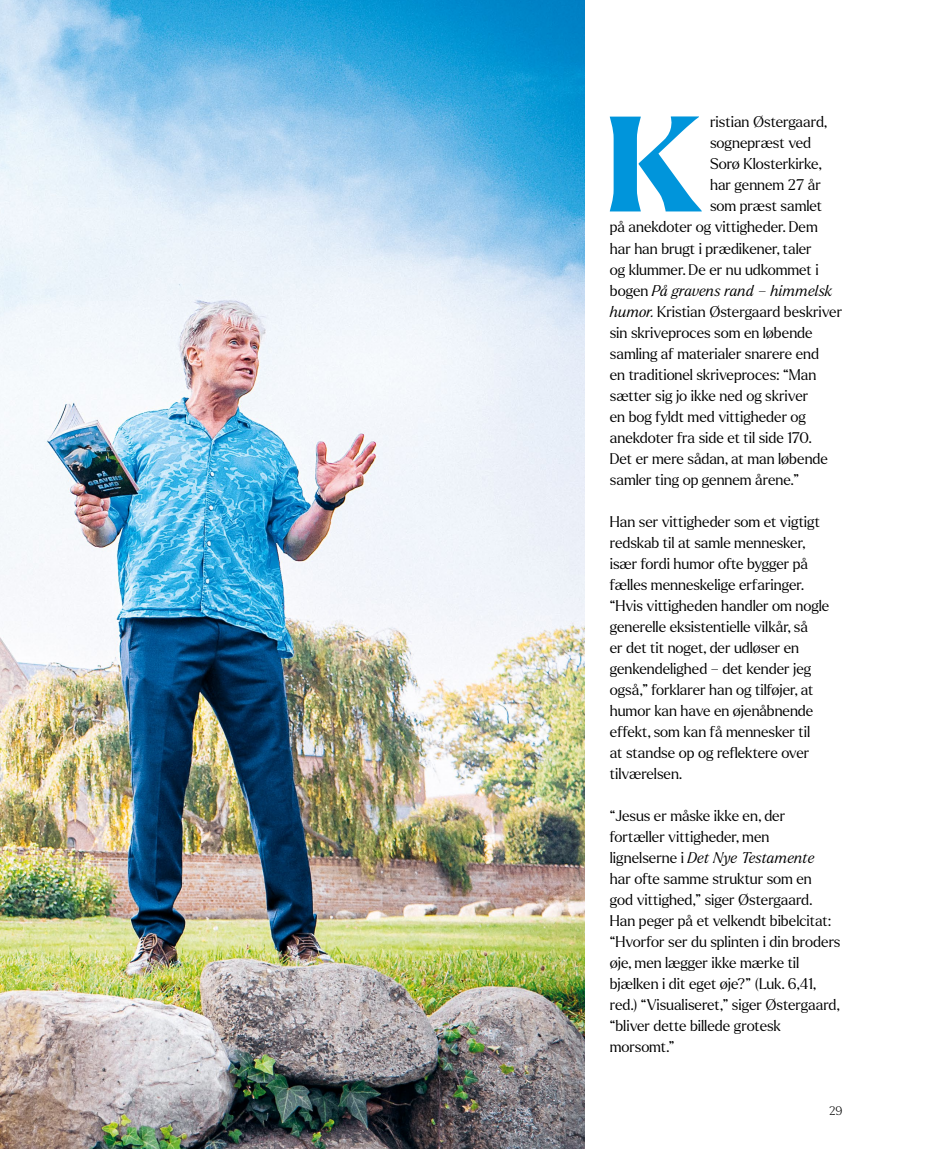
<style>
.page{position:relative;width:936px;height:1149px;background:#fff}
.page>*{position:absolute;margin:0;border:0;box-sizing:border-box;transform-origin:0 0}
.t1{font:800 131.7px "Larken";color:#0095db}
.t2{font:300 15px/21px "Larken";color:#000}
.t3{font:italic 300 15px "Larken";letter-spacing:-.01em;color:#000}
.t4{font:100 12px "Larken";color:#000}
.s1{font-style:normal}
.s2{font-style:italic}
</style>
<div class="page">
<img style="left:0;top:0;width:584px;height:1148px">
<h1 class="t1" style="left:605px;top:79px;width:99px">K</h1>
<p class="t2" style="left:710px;top:111px;width:119px">ristian Østergaard,</p>
<p class="t2" style="left:710px;top:132px;width:103px">sognepræst ved</p>
<p class="t2" style="left:710px;top:153px;width:114px">Sorø Klosterkirke,</p>
<p class="t2" style="left:710px;top:174px;width:112px">har gennem 27 år</p>
<p class="t2" style="left:710px;top:195px;width:113px">som præst samlet</p>
<p class="t2" style="left:609px;top:216px;width:209px">på anekdoter og vittigheder. Dem</p>
<p class="t2" style="left:609px;top:237px;width:203px">har han brugt i prædikener, taler</p>
<p class="t2" style="left:609px;top:258px;width:210px">og klummer. De er nu udkommet i</p>
<p class="t3" style="left:609px;top:281px;width:224px"><span class="s1">bogen</span> På gravens rand – himmelsk</p>
<p class="t2" style="left:609px;top:300px;width:234px"><span class="s2">humor.</span> Kristian Østergaard beskriver</p>
<p class="t2" style="left:609px;top:321px;width:204px">sin skriveproces som en løbende</p>
<p class="t2" style="left:609px;top:342px;width:211px">samling af materialer snarere end</p>
<p class="t2" style="left:609px;top:363px;width:208px">en traditionel skriveproces: “Man</p>
<p class="t2" style="left:609px;top:384px;width:200px">sætter sig jo ikke ned og skriver</p>
<p class="t2" style="left:609px;top:405px;width:198px">en bog fyldt med vittigheder og</p>
<p class="t2" style="left:609px;top:426px;width:204px">anekdoter fra side et til side 170.</p>
<p class="t2" style="left:609px;top:447px;width:220px">Det er mere sådan, at man løbende</p>
<p class="t2" style="left:609px;top:468px;width:191px">samler ting op gennem årene.”</p>
<p class="t2" style="left:609px;top:510px;width:221px">Han ser vittigheder som et vigtigt redskab til at samle mennesker, især fordi humor ofte bygger på fælles menneskelige erfaringer. “Hvis vittigheden handler om nogle generelle eksistentielle vilkår, så<br>er det tit noget, der udløser en genkendelighed – det kender jeg også,” forklarer han og tilføjer, at humor kan have en øjenåbnende effekt, som kan få mennesker til<br>at standse op og reflektere over tilværelsen.</p>
<p class="t2" style="left:609px;top:804px;width:232px">“Jesus er måske ikke en, der fortæller vittigheder, men lignelserne i <span class="s2">Det Nye Testamente<br></span>har ofte samme struktur som en<br>god vittighed,” siger Østergaard.<br>Han peger på et velkendt bibelcitat: “Hvorfor ser du splinten i din broders øje, men lægger ikke mærke til bjælken i dit eget øje?” (Luk. 6,41, red.) “Visualiseret,” siger Østergaard, “bliver dette billede grotesk morsomt.”</p>
<p class="t4" style="left:829px;top:1102px;width:15px">29</p>
</div>
